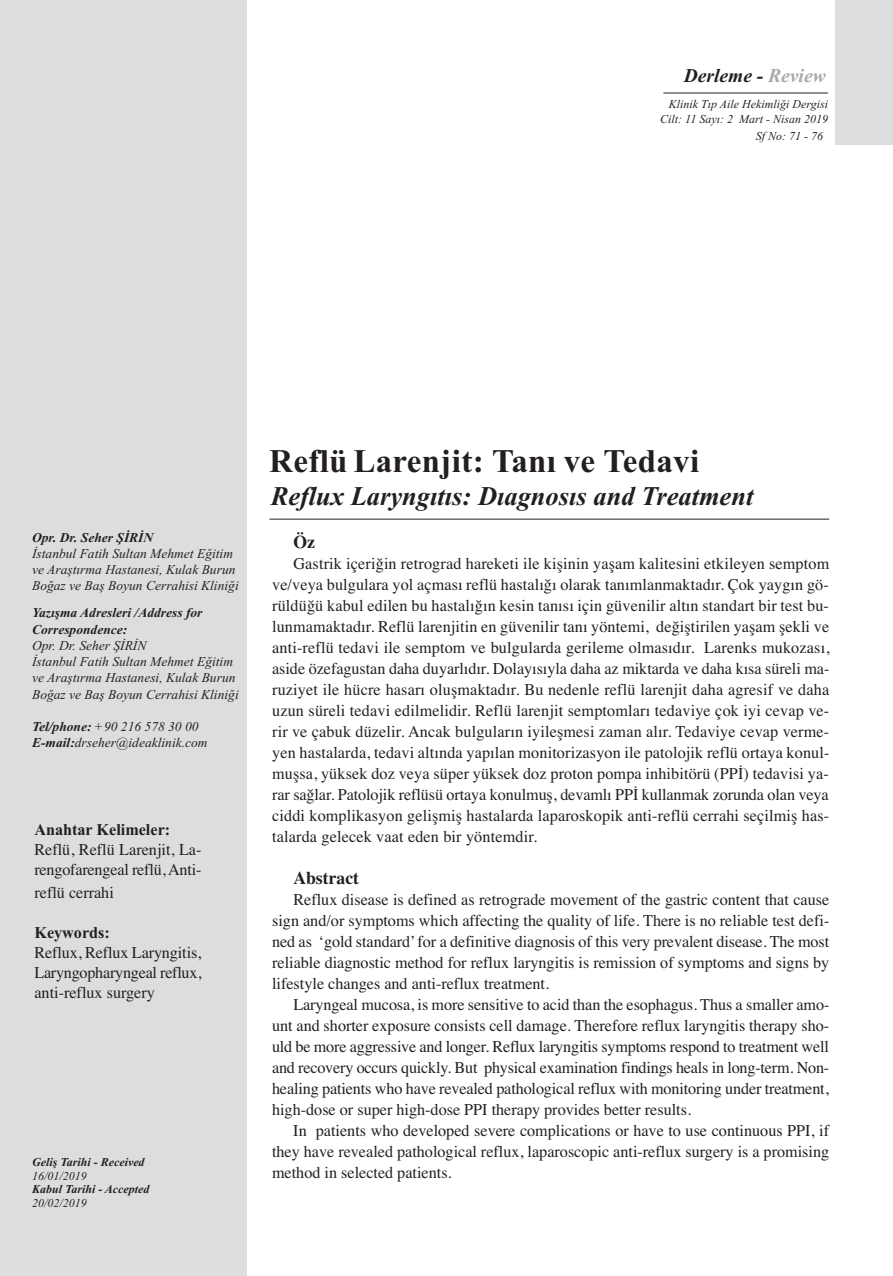
<style>
.page{position:relative;width:893px;height:1276px;background:#fff}
.page>*{position:absolute;margin:0;border:0;box-sizing:border-box;transform-origin:0 0}
.t1{font:700 33px "Times New Roman";letter-spacing:.01em;color:#231f20}
.t2{font:italic 700 27px "Times New Roman";color:#231f20}
.t3{font:italic 700 19.5px "Times New Roman";color:#231f20}
.t4{font:700 18px "Times";color:#231f20}
.t5{font:16.5px/21px "Times";color:#231f20;text-align:justify}
.t6{font:700 16.5px "Times New Roman";color:#231f20}
.t7{font:italic 13.5px/16.2px "Times New Roman";color:#231f20}
.t8{font:italic 700 13.5px/16.2px "Times New Roman";color:#231f20}
.t9{font:italic 12px/15.1px "Times New Roman";color:#231f20;text-align:right}
.t10{font:italic 700 12px "Times New Roman";color:#231f20}
.s1{color:#a8a9ad}
.s2{font-weight:700}
</style>
<div class="page">
<div style="left:0;top:0;width:247px;height:1276px;background:#dcdddf"></div>
<div style="left:836px;top:0;width:57px;height:144px;background:#dcdddf"></div>
<hr style="left:270px;top:519px;width:559px;height:1px;background:#231f20">
<hr style="left:663px;top:93px;width:165px;height:1px;background:#231f20">
<p class="t3" style="left:684px;top:64px;width:143px">Derleme - <span class="s1">Review</span></p>
<p class="t9" style="left:660px;top:96px;width:169px">Klinik Tıp Aile Hekimliği Dergisi<br>Cilt: 11 Sayı: 2 Mart - Nisan 2019</p>
<p class="t9" style="left:756px;top:128px;width:69px">Sf No: 71 - 76</p>
<p class="t8" style="left:32px;top:529px;width:123px">Opr. Dr. Seher ŞİRİN</p>
<p class="t7" style="left:32px;top:545px;width:208px">İstanbul Fatih Sultan Mehmet Eğitim ve Araştırma Hastanesi, Kulak Burun<br>Boğaz ve Baş Boyun Cerrahisi Kliniği</p>
<p class="t8" style="left:32px;top:604px;width:172px">Yazışma Adresleri /Address for<br>Correspondence:</p>
<p class="t7" style="left:32px;top:637px;width:208px">Opr. Dr. Seher ŞİRİN<br>İstanbul Fatih Sultan Mehmet Eğitim ve Araştırma Hastanesi, Kulak Burun<br>Boğaz ve Baş Boyun Cerrahisi Kliniği</p>
<p class="t7" style="left:32px;top:718px;width:177px"><span class="s2">Tel/phone:</span> +90 216 578 30 00<br><span class="s2">E-mail:</span>drseher@ideaklinik.com</p>
<p class="t6" style="left:34px;top:819px;width:137px">Anahtar Kelimeler:</p>
<p class="t5" style="left:34px;top:839px;width:169px;line-height:19.8px">Reflü, Reflü Larenjit, La&shy;rengofarengeal reflü, Anti-</p>
<p class="t5" style="left:34px;top:881px;width:81px">reflü cerrahi</p>
<p class="t6" style="left:34px;top:923px;width:77px">Keywords:</p>
<p class="t5" style="left:34px;top:942px;width:168px;line-height:19.8px">Reflux, Reflux Laryngitis, Laryngopharyngeal reflux, anti-reflux surgery</p>
<p class="t10" style="left:32px;top:1155px;width:114px">Geliş Tarihi - Received</p>
<p class="t9" style="left:32px;top:1168px;width:56px">16/01/2019</p>
<p class="t10" style="left:32px;top:1182px;width:119px">Kabul Tarihi - Accepted</p>
<p class="t9" style="left:32px;top:1195px;width:56px">20/02/2019</p>
<h1 class="t1" style="left:269px;top:441px;width:432px">Reflü Larenjit: Tanı ve Tedavi</h1>
<h2 class="t2" style="left:271px;top:480px;width:484px">Reflux Laryngıtıs: Dıagnosıs and Treatment</h2>
<p class="t4" style="left:293px;top:531px;width:23px">Öz</p>
<p class="t5" style="left:272px;top:553px;width:559px;text-indent:21px">Gastrik içeriğin retrograd hareketi ile kişinin yaşam kalitesini etkileyen semptom ve/veya bulgulara yol açması reflü hastalığı olarak tanımlanmaktadır. Çok yaygın gö&shy;rüldüğü kabul edilen bu hastalığın kesin tanısı için güvenilir altın standart bir test bu&shy;lunmamaktadır. Reflü larenjitin en güvenilir tanı yöntemi, değiştirilen yaşam şekli ve anti-reflü tedavi ile semptom ve bulgularda gerileme olmasıdır. Larenks mukozası, aside özefagustan daha duyarlıdır. Dolayısıyla daha az miktarda ve daha kısa süreli ma&shy;ruziyet ile hücre hasarı oluşmaktadır. Bu nedenle reflü larenjit daha agresif ve daha uzun süreli tedavi edilmelidir. Reflü larenjit semptomları tedaviye çok iyi cevap ve&shy;rir ve çabuk düzelir. Ancak bulguların iyileşmesi zaman alır. Tedaviye cevap verme&shy;yen hastalarda, tedavi altında yapılan monitorizasyon ile patolojik reflü ortaya konul&shy;muşsa, yüksek doz veya süper yüksek doz proton pompa inhibitörü (PPİ) tedavisi ya&shy;rar sağlar. Patolojik reflüsü ortaya konulmuş, devamlı PPİ kullanmak zorunda olan veya ciddi komplikasyon gelişmiş hastalarda laparoskopik anti-reflü cerrahi seçilmiş has&shy;talarda gelecek vaat eden bir yöntemdir.</p>
<p class="t4" style="left:293px;top:867px;width:67px">Abstract</p>
<p class="t5" style="left:272px;top:889px;width:559px;text-indent:21px">Reflux disease is defined as retrograde movement of the gastric content that cause sign and/or symptoms which affecting the quality of life. There is no reliable test defi&shy;ned as ‘gold standard’ for a definitive diagnosis of this very prevalent disease. The most reliable diagnostic method for reflux laryngitis is remission of symptoms and signs by lifestyle changes and anti-reflux treatment.</p>
<p class="t5" style="left:272px;top:994px;width:559px;text-indent:21px">Laryngeal mucosa, is more sensitive to acid than the esophagus. Thus a smaller amo&shy;unt and shorter exposure consists cell damage. Therefore reflux laryngitis therapy sho&shy;uld be more aggressive and longer. Reflux laryngitis symptoms respond to treatment well and recovery occurs quickly. But physical examination findings heals in long-term. Non&shy;healing patients who have revealed pathological reflux with monitoring under treatment, high-dose or super high-dose PPI therapy provides better results.</p>
<p class="t5" style="left:272px;top:1120px;width:559px;text-indent:21px">In patients who developed severe complications or have to use continuous PPI, if they have revealed pathological reflux, laparoscopic anti-reflux surgery is a promising method in selected patients.</p>
</div>
